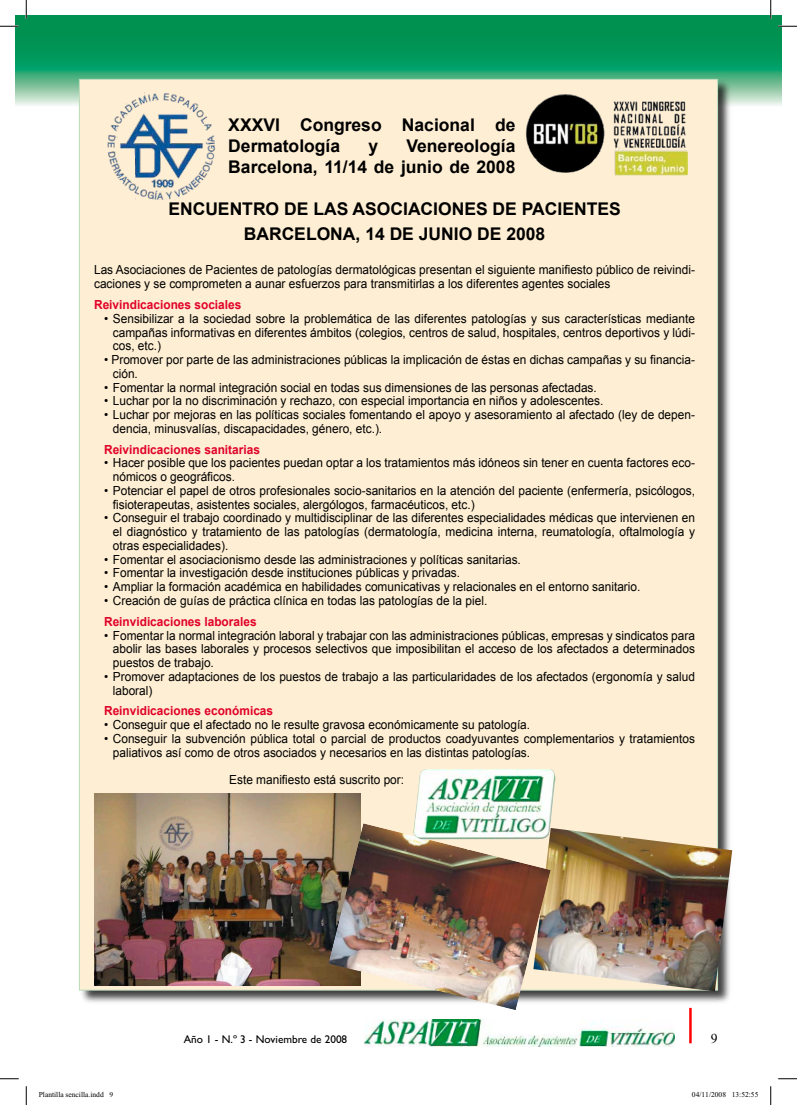
<style>
.page{position:relative;width:797px;height:1105px;background:#fff}
.page>*{position:absolute;margin:0;border:0;box-sizing:border-box;transform-origin:0 0}
.t1{font:700 17.5px/21px "Arial";color:#000;text-align:center}
.t2{font:12.5px/13.8px "Arial";color:#000;scale:.95 1}
.t3{font:700 12.5px "Arial";color:#e00128;scale:.95 1}
.t4{font:11.25px "Gill Sans";color:#000}
.t5{font:7.5px "Times New Roman";color:#000}
</style>
<div class="page">
<hr style="left:689px;top:1008px;width:2px;height:35px;background:#f00">
<img style="left:364px;top:1020px;width:311px;height:26px">
<svg style="left:26px;top:16px;width:755px;height:90px;background:#109b61"></svg>
<div style="left:79px;top:79px;width:653px;height:927px;background:#000;opacity:.75"></div>
<div style="left:79px;top:79px;width:638px;height:911px;background:#feeed3"></div>
<svg style="left:16px;top:16px;width:10px;height:90px"></svg>
<img style="left:107px;top:92px;width:580px;height:108px">
<img style="left:550px;top:827px;width:182px;height:165px">
<img style="left:95px;top:793px;width:265px;height:193px">
<img style="left:328px;top:823px;width:222px;height:187px">
<img style="left:413px;top:769px;width:142px;height:71px">
<svg style="left:0;top:25px;width:19px;height:2px"></svg>
<svg style="left:778px;top:25px;width:19px;height:2px"></svg>
<svg style="left:0;top:1078px;width:19px;height:1px"></svg>
<svg style="left:778px;top:1078px;width:19px;height:1px"></svg>
<svg style="left:25px;top:0;width:2px;height:19px"></svg>
<svg style="left:25px;top:1086px;width:2px;height:19px"></svg>
<svg style="left:770px;top:0;width:1px;height:19px"></svg>
<svg style="left:770px;top:1086px;width:1px;height:19px"></svg>
<h1 class="t1" style="left:228px;top:115px;width:288px;text-align:left">XXXVI Congreso Nacional de<br>Dermatología</h1>
<h1 class="t1" style="left:228px;top:136px;width:288px;text-align:right">Venereología<br>Barcelona, 11/14 de junio de 2008</h1>
<h1 class="t1" style="left:368px;top:136px;width:11px">y</h1>
<h1 class="t1" style="left:168px;top:197px;width:454px;line-height:24.5px">ENCUENTRO DE LAS ASOCIACIONES DE PACIENTES<br>BARCELONA, 14 DE JUNIO DE 2008</h1>
<p class="t2" style="left:94px;top:263px;width:634px">Las Asociaciones de Pacientes de patologías dermatológicas presentan el siguiente manifiesto público de reivindi&shy;caciones y se comprometen a aunar esfuerzos para transmitirlas a los diferentes agentes sociales</p>
<p class="t3" style="left:94px;top:296px;width:156px">Reivindicaciones sociales</p>
<p class="t2" style="left:113px;top:312px;width:614px;text-align:justify;text-indent:-9px">• Sensibilizar a la sociedad sobre la problemática de las diferentes patologías y sus características mediante campañas informativas en diferentes ámbitos (colegios, centros de salud, hospitales, centros deportivos y lúdi&shy;cos, etc.)</p>
<p class="t2" style="left:113px;top:353px;width:614px;text-indent:-9px">• Promover por parte de las administraciones públicas la implicación de éstas en dichas campañas y su financia&shy;ción.</p>
<p class="t2" style="left:104px;top:380px;width:520px">• Fomentar la normal integración social en todas sus dimensiones de las personas afectadas.</p>
<p class="t2" style="left:104px;top:394px;width:527px">• Luchar por la no discriminación y rechazo, con especial importancia en niños y adolescentes.</p>
<p class="t2" style="left:113px;top:408px;width:614px;text-indent:-9px">• Luchar por mejoras en las políticas sociales fomentando el apoyo y asesoramiento al afectado (ley de depen&shy;dencia, minusvalías, discapacidades, género, etc.).</p>
<p class="t3" style="left:104px;top:441px;width:165px">Reivindicaciones sanitarias</p>
<p class="t2" style="left:113px;top:456px;width:614px;text-indent:-9px">• Hacer posible que los pacientes puedan optar a los tratamientos más idóneos sin tener en cuenta factores eco&shy;nómicos o geográficos.</p>
<p class="t2" style="left:113px;top:484px;width:614px;text-indent:-9px">• Potenciar el papel de otros profesionales socio-sanitarios en la atención del paciente (enfermería, psicólogos, fisioterapeutas, asistentes sociales, alergólogos, farmacéuticos, etc.)</p>
<p class="t2" style="left:113px;top:511px;width:614px;text-align:justify;text-indent:-9px">• Conseguir el trabajo coordinado y multidisciplinar de las diferentes especialidades médicas que intervienen en el diagnóstico y tratamiento de las patologías (dermatología, medicina interna, reumatología, oftalmología y otras especialidades).</p>
<p class="t2" style="left:104px;top:552px;width:440px">• Fomentar el asociacionismo desde las administraciones y políticas sanitarias.</p>
<p class="t2" style="left:104px;top:566px;width:376px">• Fomentar la investigación desde instituciones públicas y privadas.</p>
<p class="t2" style="left:104px;top:580px;width:566px">• Ampliar la formación académica en habilidades comunicativas y relacionales en el entorno sanitario.</p>
<p class="t2" style="left:104px;top:594px;width:405px">• Creación de guías de práctica clínica en todas las patologías de la piel.</p>
<p class="t3" style="left:104px;top:613px;width:162px">Reinvidicaciones laborales</p>
<p class="t2" style="left:113px;top:628px;width:614px;text-align:justify;text-indent:-9px">• Fomentar la normal integración laboral y trabajar con las administraciones públicas, empresas y sindicatos para abolir las bases laborales y procesos selectivos que imposibilitan el acceso de los afectados a determinados puestos de trabajo.</p>
<p class="t2" style="left:113px;top:670px;width:614px;text-indent:-9px">• Promover adaptaciones de los puestos de trabajo a las particularidades de los afectados (ergonomía y salud laboral)</p>
<p class="t3" style="left:104px;top:703px;width:179px">Reinvidicaciones económicas</p>
<p class="t2" style="left:104px;top:718px;width:450px">• Conseguir que el afectado no le resulte gravosa económicamente su patología.</p>
<p class="t2" style="left:113px;top:732px;width:614px;text-indent:-9px">• Conseguir la subvención pública total o parcial de productos coadyuvantes complementarios y tratamientos paliativos así como de otros asociados y necesarios en las distintas patologías.</p>
<p class="t2" style="left:229px;top:773px;width:186px">Este manifiesto está suscrito por:</p>
<p class="t4" style="left:184px;top:1033px;width:165px">Año 1 - N.º 3 - Noviembre de 2008</p>
<p class="t5" style="left:39px;top:1091px;width:76px">Plantilla sencilla.indd 9</p>
<p class="t5" style="left:692px;top:1091px;width:68px">04/11/2008 13:52:55</p>
</div>
